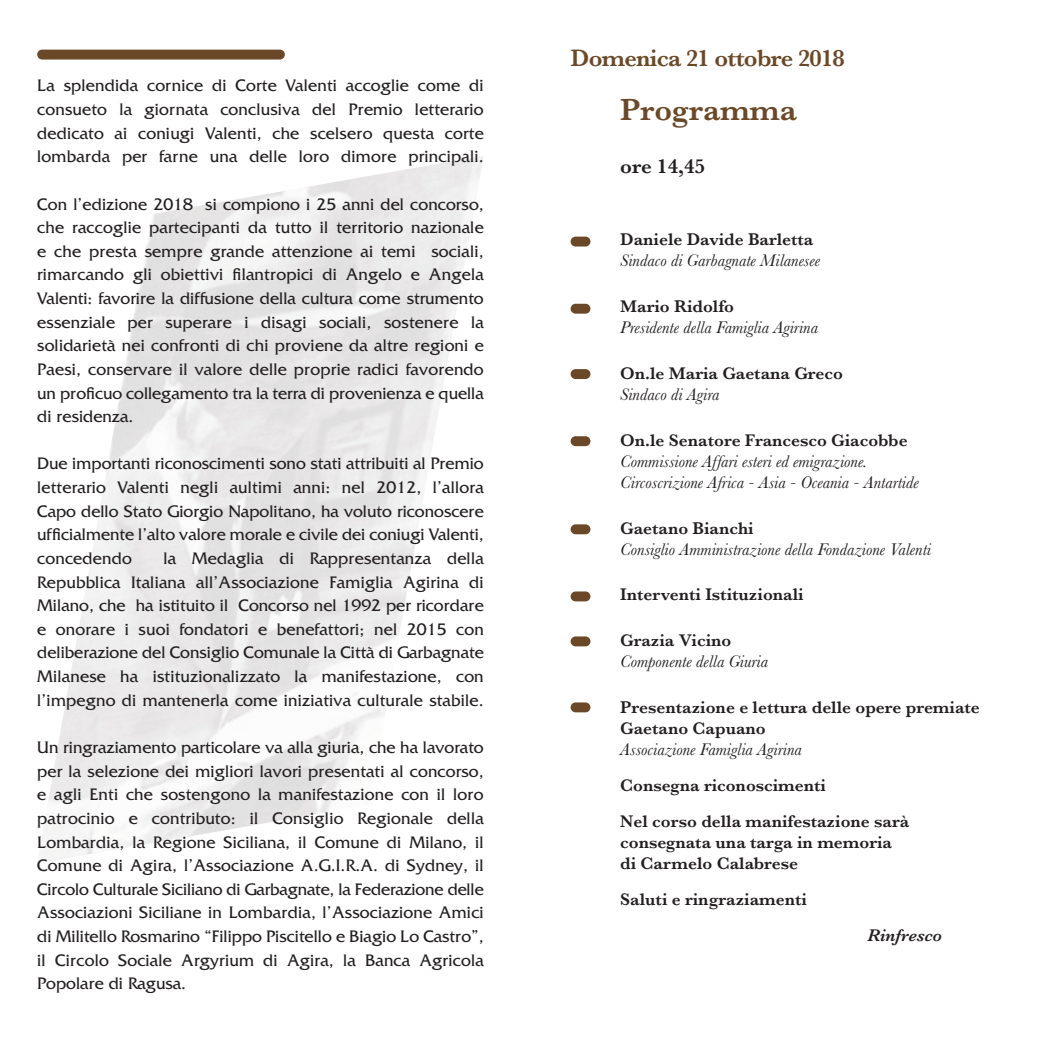
<style>
.page{position:relative;width:1042px;height:1042px;background:#fff}
.page>*{position:absolute;margin:0;border:0;box-sizing:border-box;transform-origin:0 0}
.t1{font:600 31.5px "Baskerville";color:#6b4928}
.t2{font:600 24.5px "Baskerville";letter-spacing:-.03em;color:#6b4928}
.t3{font:600 21px "Baskerville";color:#231f20}
.t4{font:17.5px/23.6px "Friz Quadrata Std";letter-spacing:.01em;color:#231f20;text-align:justify}
.t5{font:600 17.5px/21px "Baskerville";color:#231f20}
.t6{font:italic 17.5px/21px "Baskerville";color:#231f20}
.t7{font:italic 600 17.5px "Baskerville";color:#231f20}
</style>
<div class="page">
<div style="left:570px;top:237px;width:20px;height:9px;background:#6b4928;border-radius:5px"></div>
<div style="left:570px;top:304px;width:20px;height:10px;background:#6b4928;border-radius:5px"></div>
<div style="left:570px;top:369px;width:20px;height:10px;background:#6b4928;border-radius:5px"></div>
<div style="left:570px;top:436px;width:20px;height:10px;background:#6b4928;border-radius:5px"></div>
<div style="left:570px;top:524px;width:20px;height:10px;background:#6b4928;border-radius:5px"></div>
<div style="left:570px;top:591px;width:20px;height:10px;background:#6b4928;border-radius:5px"></div>
<div style="left:570px;top:636px;width:20px;height:10px;background:#6b4928;border-radius:5px"></div>
<div style="left:570px;top:702px;width:20px;height:10px;background:#6b4928;border-radius:5px"></div>
<div style="left:37px;top:50px;width:248px;height:10px;background:#6b4928;border-radius:5px"></div>
<p class="t4" style="left:37px;top:73px;width:448px">La splendida cornice di Corte Valenti accoglie come di consueto la giornata conclusiva del Premio letterario dedicato ai coniugi Valenti, che scelsero questa corte lombarda per farne una delle loro dimore principali.</p>
<p class="t4" style="left:37px;top:192px;width:448px">Con l’edizione 2018 si compiono i 25 anni del concorso, che raccoglie partecipanti da tutto il territorio nazionale e che presta sempre grande attenzione ai temi sociali, rimarcando gli obiettivi filantropici di Angelo e Angela Valenti: favorire la diffusione della cultura come strumento essenziale per superare i disagi sociali, sostenere la solidarietà nei confronti di chi proviene da altre regioni e Paesi, conservare il valore delle proprie radici favorendo un proficuo collegamento tra la terra di provenienza e quella di residenza.</p>
<p class="t4" style="left:37px;top:451px;width:448px">Due importanti riconoscimenti sono stati attribuiti al Premio letterario Valenti negli aultimi anni: nel 2012, l’allora Capo dello Stato Giorgio Napolitano, ha voluto riconoscere ufficialmente l’alto valore morale e civile dei coniugi Valenti, concedendo</p>
<p class="t4" style="left:37px;top:546px;width:448px;text-indent:126px">la Medaglia di Rappresentanza della Repubblica Italiana all’Associazione Famiglia Agirina di Milano, che ha istituito il Concorso nel 1992 per ricordare e onorare i suoi fondatori e benefattori; nel 2015 con deliberazione del Consiglio Comunale la Città di Garbagnate Milanese ha istituzionalizzato la manifestazione, con l’impegno di mantenerla come iniziativa culturale stabile.</p>
<p class="t4" style="left:37px;top:735px;width:448px">Un ringraziamento particolare va alla giuria, che ha lavorato per la selezione dei migliori lavori presentati al concorso, e agli Enti che sostengono la manifestazione con il loro patrocinio e contributo: il Consiglio Regionale della Lombardia, la Regione Siciliana, il Comune di Milano, il Comune di Agira, l’Associazione A.G.I.R.A. di Sydney, il Circolo Culturale Siciliano di Garbagnate, la Federazione delle Associazioni Siciliane in Lombardia, l’Associazione Amici di Militello Rosmarino “Filippo Piscitello e Biagio Lo Castro”, il Circolo Sociale Argyrium di Agira, la Banca Agricola Popolare di Ragusa.</p>
<h2 class="t2" style="left:570px;top:43px;width:276px">Domenica 21 ottobre 2018</h2>
<h1 class="t1" style="left:620px;top:91px;width:178px">Programma</h1>
<p class="t3" style="left:620px;top:153px;width:86px">ore 14,45</p>
<p class="t5" style="left:620px;top:229px;width:195px">Daniele Davide Barletta</p>
<p class="t6" style="left:620px;top:250px;width:201px">Sindaco di Garbagnate Milanesee</p>
<p class="t5" style="left:620px;top:295px;width:115px">Mario Ridolfo</p>
<p class="t6" style="left:620px;top:316px;width:199px">Presidente della Famiglia Agirina</p>
<p class="t5" style="left:620px;top:362px;width:224px">On.le Maria Gaetana Greco</p>
<p class="t6" style="left:620px;top:383px;width:101px">Sindaco di Agira</p>
<p class="t5" style="left:620px;top:429px;width:289px">On.le Senatore Francesco Giacobbe</p>
<p class="t6" style="left:620px;top:450px;width:300px">Commissione Affari esteri ed emigrazione.<br>Circoscrizione Africa - Asia - Oceania - Antartide</p>
<p class="t5" style="left:620px;top:517px;width:135px">Gaetano Bianchi</p>
<p class="t6" style="left:620px;top:538px;width:312px">Consiglio Amministrazione della Fondazione Valenti</p>
<p class="t5" style="left:620px;top:584px;width:185px">Interventi Istituzionali</p>
<p class="t5" style="left:620px;top:630px;width:113px">Grazia Vicino</p>
<p class="t6" style="left:620px;top:651px;width:149px">Componente della Giuria</p>
<p class="t5" style="left:620px;top:696px;width:361px">Presentazione e lettura delle opere premiate<br>Gaetano Capuano</p>
<p class="t6" style="left:620px;top:738px;width:183px">Associazione Famiglia Agirina</p>
<p class="t5" style="left:620px;top:767px;width:290px;line-height:35.9px">Consegna riconoscimenti<br>Nel corso della manifestazione sarà</p>
<p class="t5" style="left:620px;top:831px;width:273px">consegnata una targa in memoria di Carmelo Calabrese</p>
<p class="t5" style="left:620px;top:888px;width:188px">Saluti e ringraziamenti</p>
<p class="t7" style="left:867px;top:924px;width:76px">Rinfresco</p>
</div>
